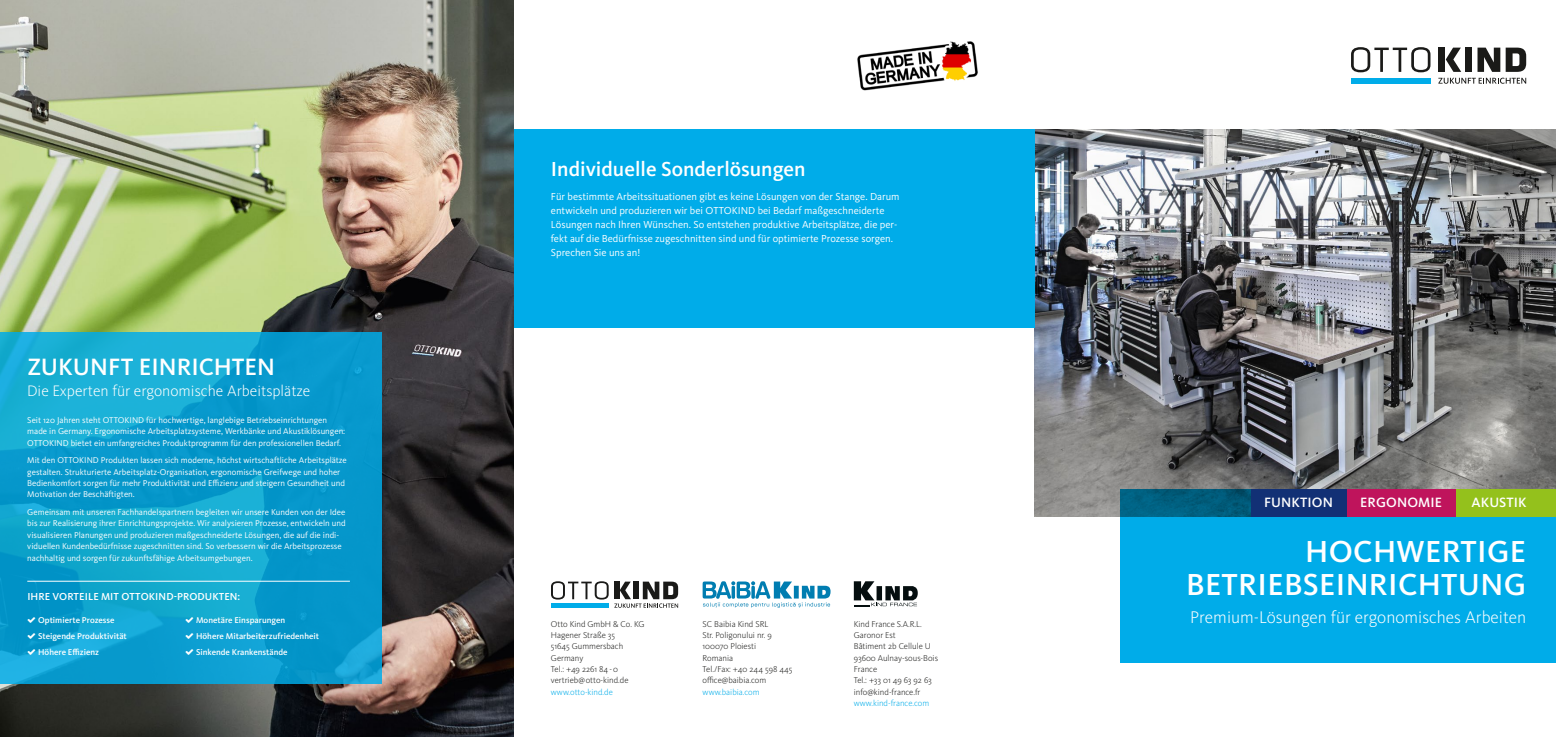
<style>
.page{position:relative;width:1556px;height:737px;background:#fff}
.page>*{position:absolute;margin:0;border:0;box-sizing:border-box;transform-origin:0 0}
.t1{font:500 31.5px/33.2px "Kievit OT";letter-spacing:.01em;color:#fff;text-align:right}
.t2{font:500 24.5px "Kievit OT";color:#fff}
.t3{font:500 21px "Kievit OT";color:#fff}
.t4{font:300 17.5px "Kievit OT";color:#fff}
.t5{font:300 15.75px "Kievit OT";color:#fff}
.t6{font:500 14px "Kievit OT";letter-spacing:.01em;color:#fff}
.t7{font:10.5px/14px "Kievit OT";color:#fff}
.t8{font:500 10.5px "Kievit OT";letter-spacing:.01em;color:#fff}
.t9{font:8.75px/11.4px "Kievit OT";color:#fff}
.t10{font:300 8.75px/11.4px "Kievit OT";color:#1a1a18}
.t11{font:500 8.75px "Kievit OT";color:#fff}
.t12{font:300 8.75px "Kievit OT";color:#00ace9}
.s1{color:#00ace9}
</style>
<div class="page">
<img style="left:1034px;top:129px;width:521px;height:387px">
<div style="left:1119px;top:489px;width:436px;height:174px;background:#00ace9"></div>
<svg style="left:1438px;top:78px;width:87px;height:6px"></svg>
<div style="left:1350px;top:78px;width:80px;height:6px;background:#00ace9"></div>
<svg style="left:1351px;top:47px;width:79px;height:25px"></svg>
<svg style="left:1477px;top:48px;width:48px;height:24px"></svg>
<div style="left:1464px;top:48px;width:7px;height:24px;background:#1a1a18"></div>
<div style="left:1438px;top:48px;width:7px;height:24px;background:#1a1a18"></div>
<svg style="left:1445px;top:48px;width:15px;height:24px"></svg>
<div style="left:513px;top:129px;width:521px;height:198px;background:#00ace9"></div>
<img style="left:857px;top:41px;width:121px;height:49px">
<img style="left:0;top:0;width:513px;height:737px">
<hr style="left:551px;top:603px;width:57px;height:4px;background:#00ace9">
<svg style="left:551px;top:581px;width:57px;height:18px"></svg>
<svg style="left:614px;top:581px;width:64px;height:27px"></svg>
<svg style="left:853px;top:581px;width:64px;height:25px"></svg>
<svg style="left:702px;top:581px;width:128px;height:26px"></svg>
<svg style="left:0;top:332px;width:381px;height:352px;background:#0da0ce"></svg>
<div style="left:1346px;top:489px;width:109px;height:27px;background:#bf145c"></div>
<div style="left:1251px;top:489px;width:95px;height:27px;background:#123075"></div>
<div style="left:1455px;top:489px;width:100px;height:27px;background:#94c11c"></div>
<hr style="left:27px;top:581px;width:323px;height:1px;background:#fff">
<svg style="left:28px;top:616px;width:7px;height:6px"></svg>
<svg style="left:28px;top:633px;width:7px;height:6px"></svg>
<svg style="left:28px;top:649px;width:7px;height:6px"></svg>
<svg style="left:186px;top:616px;width:7px;height:6px"></svg>
<svg style="left:186px;top:633px;width:7px;height:6px"></svg>
<svg style="left:186px;top:649px;width:7px;height:6px"></svg>
<p class="t2" style="left:27px;top:352px;width:249px">ZUKUNFT EINRICHTEN</p>
<p class="t5" style="left:27px;top:382px;width:285px">Die Experten für ergonomische Arbeitsplätze</p>
<p class="t9" style="left:27px;top:414px;width:319px">Seit 120 Jahren steht OTTOKIND für hochwertige, langlebige Betriebseinrichtungen made in Germany. Ergonomische Arbeitsplatzsysteme, Werkbänke und Akustiklösungen:<br>OTTOKIND bietet ein umfangreiches Produktprogramm für den professionellen Bedarf.</p>
<p class="t9" style="left:27px;top:454px;width:321px">Mit den OTTOKIND Produkten lassen sich moderne, höchst wirtschaftliche Arbeitsplätze gestalten. Strukturierte Arbeitsplatz-Organisation, ergonomische Greifwege und hoher Bedienkomfort sorgen für mehr Produktivität und Effizienz und steigern Gesundheit und Motivation der Beschäftigten.</p>
<p class="t9" style="left:27px;top:506px;width:320px">Gemeinsam mit unseren Fachhandelspartnern begleiten wir unsere Kunden von der Idee bis zur Realisierung ihrer Einrichtungsprojekte. Wir analysieren Prozesse, entwickeln und visualisieren Planungen und produzieren maßgeschneiderte Lösungen, die auf die indi&shy;viduellen Kundenbedürfnisse zugeschnitten sind. So verbessern wir die Arbeitsprozesse nachhaltig und sorgen für zukunftsfähige Arbeitsumgebungen.</p>
<p class="t8" style="left:27px;top:591px;width:214px">IHRE VORTEILE MIT OTTOKIND-PRODUKTEN:</p>
<p class="t11" style="left:38px;top:614px;width:78px">Optimierte Prozesse</p>
<p class="t11" style="left:38px;top:631px;width:90px">Steigende Produktivität</p>
<p class="t11" style="left:38px;top:647px;width:62px">Höhere Effizienz</p>
<p class="t11" style="left:196px;top:614px;width:91px">Monetäre Einsparungen</p>
<p class="t11" style="left:196px;top:631px;width:124px">Höhere Mitarbeiterzufriedenheit</p>
<p class="t11" style="left:196px;top:647px;width:93px">Sinkende Krankenstände</p>
<p class="t3" style="left:551px;top:157px;width:256px">Individuelle Sonderlösungen</p>
<p class="t7" style="left:551px;top:190px;width:350px">Für bestimmte Arbeitssituationen gibt es keine Lösungen von der Stange. Darum entwickeln und produzieren wir bei OTTOKIND bei Bedarf maßgeschneiderte Lösungen nach Ihren Wünschen. So entstehen produktive Arbeitsplätze, die per&shy;fekt auf die Bedürfnisse zugeschnitten sind und für optimierte Prozesse sorgen.<br>Sprechen Sie uns an!</p>
<p class="t10" style="left:551px;top:618px;width:95px">Otto Kind GmbH &amp; Co. KG</p>
<p class="t10" style="left:551px;top:629px;width:66px">Hagener Straße 35</p>
<p class="t10" style="left:551px;top:641px;width:74px">51645 Gummersbach<br>Germany</p>
<p class="t10" style="left:551px;top:663px;width:69px">Tel.: +49 2261 84-0</p>
<p class="t10" style="left:551px;top:675px;width:79px">vertrieb@otto-kind.de</p>
<p class="t12" style="left:551px;top:687px;width:64px">www.otto-kind.de</p>
<p class="t10" style="left:702px;top:618px;width:67px">SC Baibia Kind SRL</p>
<p class="t10" style="left:702px;top:629px;width:71px">Str. Poligonului nr. 9</p>
<p class="t10" style="left:702px;top:641px;width:55px">100070 Ploiesti</p>
<p class="t10" style="left:702px;top:652px;width:32px">Romania</p>
<p class="t10" style="left:702px;top:663px;width:91px">Tel./Fax: +40 244 598 445</p>
<p class="t10" style="left:702px;top:675px;width:65px">office@baibia.com <span class="s1">www.baibia.com</span></p>
<p class="t10" style="left:853px;top:618px;width:70px">Kind France S.A.R.L.</p>
<p class="t10" style="left:853px;top:629px;width:43px">Garonor Est</p>
<p class="t10" style="left:853px;top:641px;width:79px">Bâtiment 2b Cellule U</p>
<p class="t10" style="left:853px;top:652px;width:86px">93600 Aulnay-sous-Bois</p>
<p class="t10" style="left:853px;top:663px;width:25px">France</p>
<p class="t10" style="left:853px;top:675px;width:80px">Tel.: +33 01 49 63 92 63</p>
<p class="t10" style="left:853px;top:686px;width:68px">info@kind-france.fr</p>
<p class="t12" style="left:853px;top:698px;width:77px">www.kind-france.com</p>
<p class="t6" style="left:1263px;top:494px;width:70px">FUNKTION</p>
<p class="t6" style="left:1359px;top:494px;width:83px">ERGONOMIE</p>
<p class="t6" style="left:1471px;top:494px;width:57px">AKUSTIK</p>
<p class="t1" style="left:1186px;top:535px;width:341px">HOCHWERTIGE<br>BETRIEBSEINRICHTUNG</p>
<p class="t4" style="left:1190px;top:608px;width:337px">Premium-Lösungen für ergonomisches Arbeiten</p>
</div>
